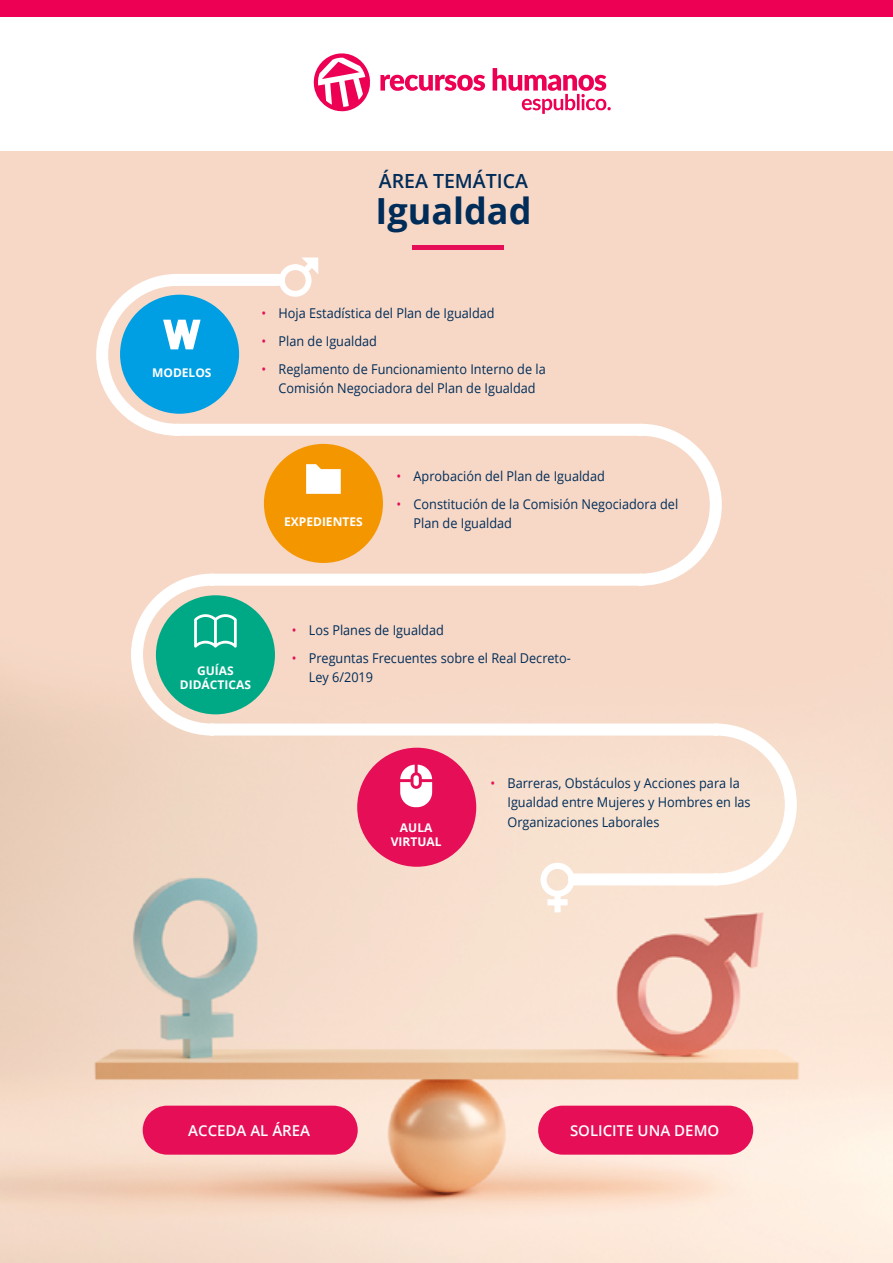
<style>
.page{position:relative;width:893px;height:1263px;background:#fff}
.page>*{position:absolute;margin:0;border:0;box-sizing:border-box;transform-origin:0 0}
.t1{font:700 36px "Open Sans";color:#002c59}
.t2{font:600 19.5px "Open Sans";color:#002c59}
.t3{font:600 15px "Open Sans";color:#fff}
.t4{font:13.5px/19.5px "Open Sans";color:#002c59;scale:.94 1}
.t5{font:700 12px/14.4px "Open Sans";color:#fff;text-align:center}
.s1{color:#e60e56}
</style>
<div class="page">
<img style="left:0;top:151px;width:893px;height:1112px">
<div style="left:0;top:0;width:893px;height:17px;background:#ed0054"></div>
<div style="left:538px;top:1106px;width:215px;height:49px;background:#e60e56;border-radius:25px"></div>
<div style="left:143px;top:1106px;width:215px;height:49px;background:#e60e56;border-radius:25px"></div>
<svg style="left:314px;top:53px;width:297px;height:61px"></svg>
<hr style="left:412px;top:245px;width:91px;height:4px;background:#e60e56">
<svg style="left:90px;top:268px;width:713px;height:623px;background:#ead2c3"></svg>
<svg style="left:279px;top:257px;width:39px;height:40px"></svg>
<svg style="left:540px;top:863px;width:35px;height:49px"></svg>
<p class="t5" style="left:152px;top:365px;width:61px">MODELOS</p>
<h2 class="t2" style="left:379px;top:168px;width:151px">ÁREA TEMÁTICA</h2>
<h1 class="t1" style="left:375px;top:185px;width:157px">Igualdad</h1>
<p class="t4" style="left:262px;top:303px;width:250px"><span class="s1">•</span> Hoja Estadística del Plan de Igualdad</p>
<p class="t4" style="left:262px;top:331px;width:124px"><span class="s1">•</span> Plan de Igualdad</p>
<p class="t4" style="left:262px;top:359px;width:304px;text-align:center"><span class="s1">•</span> Reglamento de Funcionamiento Interno de la<br>Comisión Negociadora del Plan de Igualdad</p>
<p class="t5" style="left:284px;top:515px;width:80px">EXPEDIENTES</p>
<p class="t4" style="left:397px;top:466px;width:223px"><span class="s1">•</span> Aprobación del Plan de Igualdad</p>
<p class="t4" style="left:414px;top:494px;width:283px;text-indent:-17px"><span class="s1">•</span> Constitución de la Comisión Negociadora del<br>Plan de Igualdad</p>
<p class="t5" style="left:180px;top:663px;width:73px">GUÍAS<br>DIDÁCTICAS</p>
<p class="t4" style="left:292px;top:620px;width:163px"><span class="s1">•</span> Los Planes de Igualdad</p>
<p class="t4" style="left:309px;top:647px;width:280px;text-indent:-17px"><span class="s1">•</span> Preguntas Frecuentes sobre el Real Decreto-<br>Ley 6/2019</p>
<p class="t5" style="left:391px;top:820px;width:52px">AULA<br>VIRTUAL</p>
<p class="t4" style="left:507px;top:773px;width:260px;text-indent:-17px"><span class="s1">•</span> Barreras, Obstáculos y Acciones para la<br>Igualdad entre Mujeres y Hombres en las<br>Organizaciones Laborales</p>
<p class="t3" style="left:188px;top:1120px;width:123px">ACCEDA AL ÁREA</p>
<p class="t3" style="left:570px;top:1120px;width:151px">SOLICITE UNA DEMO</p>
</div>
